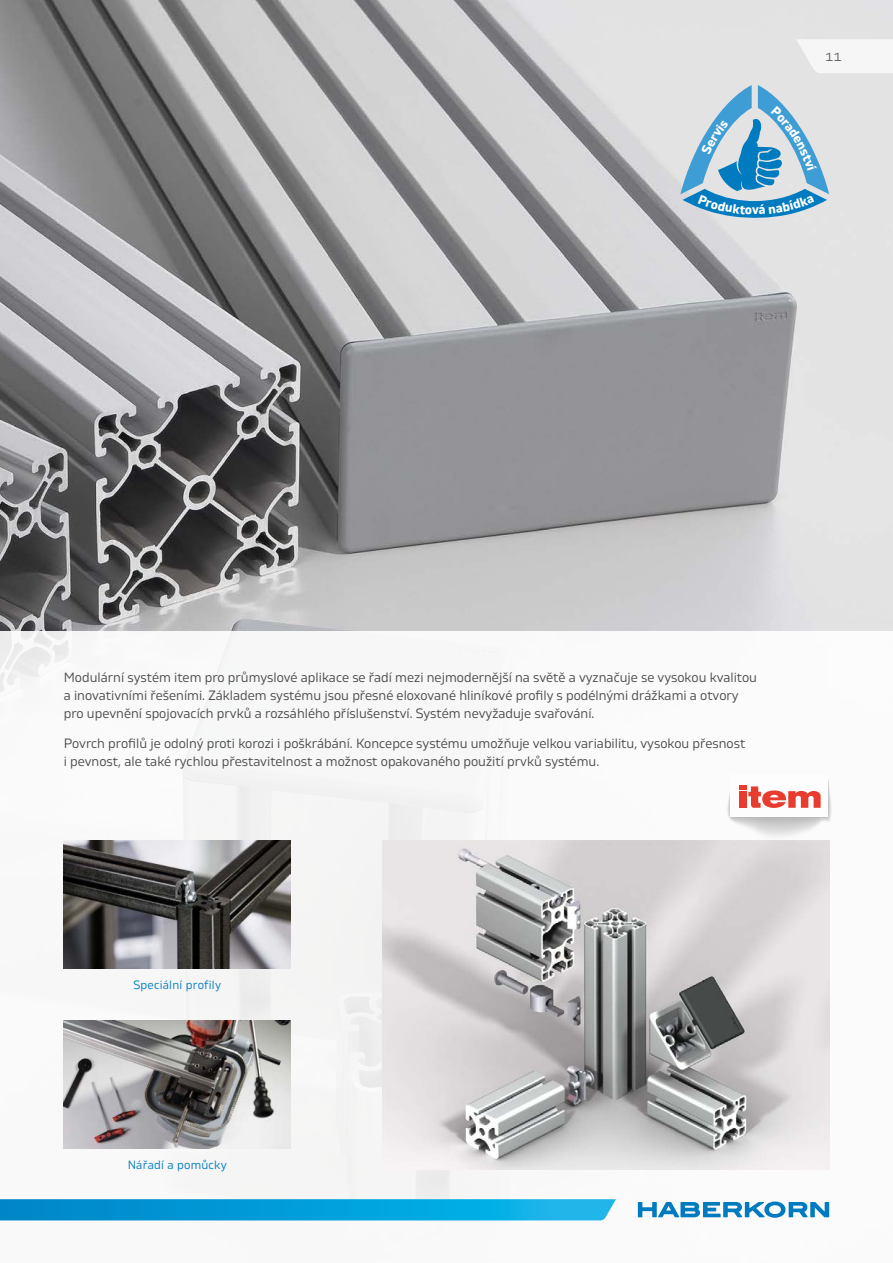
<style>
.page{position:relative;width:893px;height:1263px;background:#fff}
.page>*{position:absolute;margin:0;border:0;box-sizing:border-box;transform-origin:0 0}
.Text_-_produkt{font:13.5px/18px "Gilam";color:#4a4a49}
.t1{font:13.5px "Gilam";color:#646363}
.t2{font:700 13.05px "Gilam";color:#fff}
.Titul_popis_pict{font:12px "Gilam";letter-spacing:.02em;color:#007bc0}
</style>
<div class="page">
<img style="left:1px;top:0;width:892px;height:631px">
<svg style="left:0;top:1199px;width:616px;height:21px;background:#09a0db"></svg>
<svg style="left:638px;top:1201px;width:191px;height:17px"></svg>
<img style="left:64px;top:840px;width:227px;height:128px">
<img style="left:64px;top:1020px;width:227px;height:128px">
<img style="left:383px;top:840px;width:446px;height:329px">
<hr style="left:0;top:0;width:1px;height:631px;background:#000">
<svg style="left:727px;top:780px;width:105px;height:57px"></svg>
<div style="left:739px;top:791px;width:8px;height:17px;background:#e73c2e"></div>
<svg style="left:796px;top:39px;width:97px;height:34px"></svg>
<svg style="left:680px;top:85px;width:149px;height:134px;background:#90bed8"></svg>
<p class="t2" style="left:752px;top:200px;width:8px">v</p>
<p class="t1" style="left:825px;top:46px;width:18px">11</p>
<p class="Text_-_produkt" style="left:64px;top:667px;width:695px">Modulární systém item pro průmyslové aplikace se řadí mezi nejmodernější na světě a vyznačuje se vysokou kvalitou a inovativními řešeními. Základem systému jsou přesné eloxované hliníkové profily s podélnými drážkami a otvory pro upevnění spojovacích prvků a rozsáhlého příslušenství. Systém nevyžaduje svařování.</p>
<p class="Text_-_produkt" style="left:64px;top:734px;width:683px">Povrch profilů je odolný proti korozi i poškrábání. Koncepce systému umožňuje velkou variabilitu, vysokou přesnost i pevnost, ale také rychlou přestavitelnost a možnost opakovaného použití prvků systému.</p>
<p class="Titul_popis_pict" style="left:133px;top:976px;width:89px">Speciální profily</p>
<p class="Titul_popis_pict" style="left:128px;top:1156px;width:101px">Nářadí a pomůcky</p>
</div>
